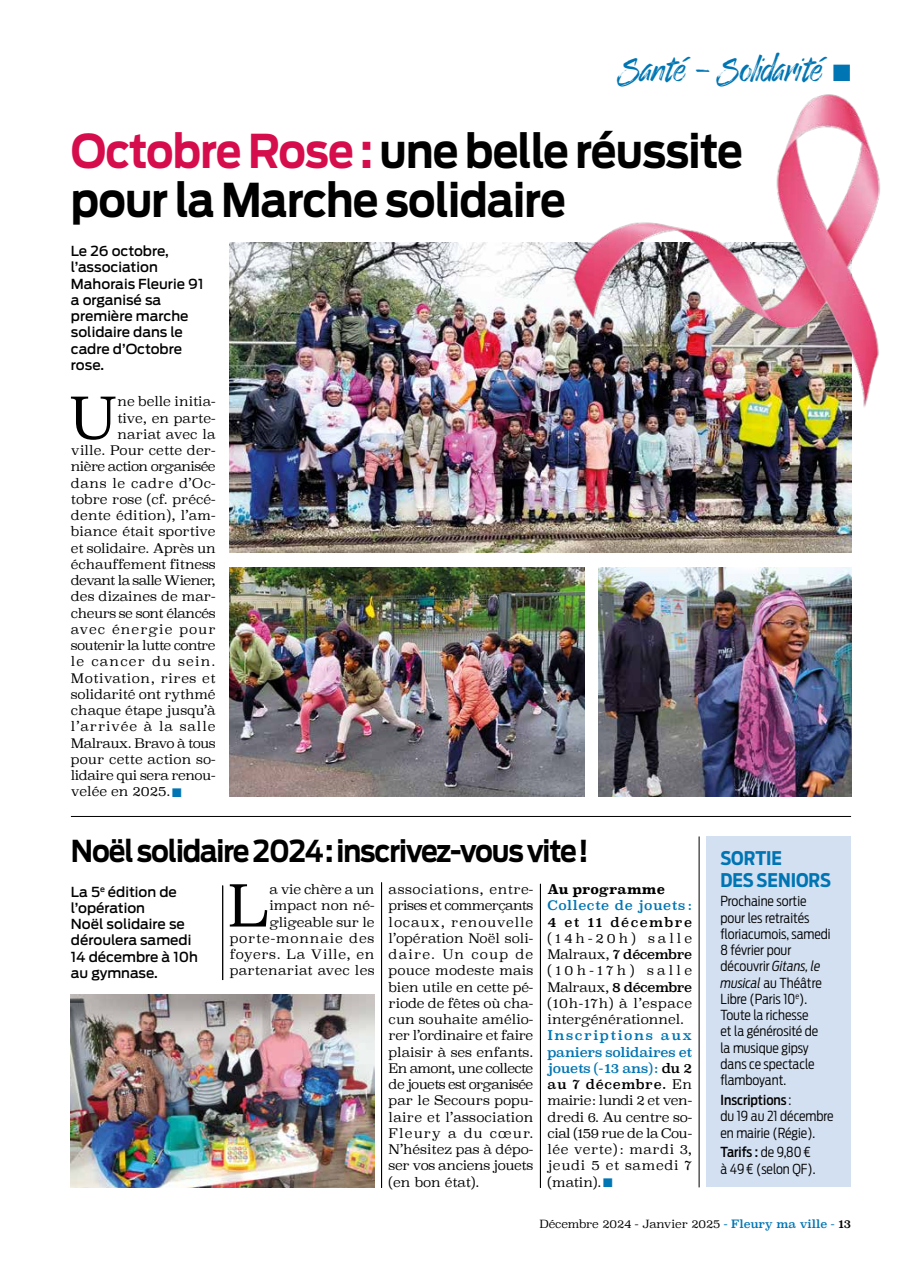
<style>
.page{position:relative;width:922px;height:1276px;background:#fff}
.page>*{position:absolute;margin:0;border:0;box-sizing:border-box;transform-origin:0 0}
.t1{font:300 56.88px "Superclarendon";color:#000}
.t2{font:700 46.25px/48.8px "Antenna";letter-spacing:-.02em;color:#000;scale:.9 1}
.t3{font:33.75px "Enjoythe Ride";color:#0075b3}
.t4{font:700 30px "Antenna";letter-spacing:-.04em;color:#000;scale:.9 1}
.t5{font:700 18.75px/21.2px "Antenna Cond";color:#0075b3}
.t6{font:300 13.75px/16.2px "Antenna Cond";color:#000}
.t7{font:500 13.75px/16.2px "Antenna";color:#000}
.t8{font:300 13.12px/16.2px "Superclarendon";color:#000;text-align:justify}
.t9{font:300 13.12px/16.2px "Superclarendon";letter-spacing:.02em;color:#000;text-align:right}
.t10{font:300 13.12px "Superclarendon";letter-spacing:-.045em;color:#000}
.t11{font:300 13.12px "Superclarendon";letter-spacing:-.035em;color:#000}
.t12{font:300 13.12px "Superclarendon";letter-spacing:.045em;color:#000}
.t13{font:300 13.12px "Superclarendon";letter-spacing:-.05em;color:#000}
.t14{font:300 13.12px "Superclarendon";letter-spacing:-.04em;color:#000}
.t15{font:13.12px "Superclarendon";letter-spacing:.04em;color:#0075b3}
.t16{font:300 13.12px "Superclarendon";letter-spacing:.075em;color:#000}
.t17{font:300 13.12px "Superclarendon";letter-spacing:.08em;color:#000}
.t18{font:300 13.12px "Superclarendon";letter-spacing:.09em;color:#000}
.t19{font:13.12px "Superclarendon";letter-spacing:.115em;color:#000}
.t20{font:700 13.12px "Superclarendon";color:#000}
.t21{font:300 11.25px "Superclarendon";letter-spacing:-.01em;color:#000}
.s1{color:#d60d4d}
.s2{color:#0075b3}
.s3{font-weight:400}
.s4{font-weight:400;color:#0075b3}
.s5{font-style:italic}
.s6{font-weight:500}
</style>
<div class="page">
<hr style="left:71px;top:816px;width:779px;height:1px;background:#000">
<hr style="left:698px;top:836px;width:1px;height:351px;background:#000">
<hr style="left:222px;top:885px;width:1px;height:95px;background:#000">
<hr style="left:381px;top:882px;width:1px;height:305px;background:#000">
<hr style="left:540px;top:884px;width:1px;height:303px;background:#000">
<div style="left:706px;top:836px;width:144px;height:351px;background:#d3e0f1"></div>
<img style="left:598px;top:567px;width:252px;height:229px">
<img style="left:230px;top:243px;width:620px;height:310px">
<img style="left:230px;top:567px;width:354px;height:229px">
<img style="left:71px;top:994px;width:303px;height:193px">
<img style="left:537px;top:94px;width:343px;height:354px">
<h3 class="t3" style="left:620px;top:50px;width:230px">Santé - Solidarité ■</h3>
<h2 class="t2" style="left:71px;top:127px;width:748px"><span class="s1">Octobre Rose :</span> une belle réussite pour la Marche solidaire</h2>
<p class="t7" style="left:71px;top:243px;width:134px">Le 26 octobre, l’association<br>Mahorais Fleurie 91 a organisé sa première marche solidaire dans le cadre d’Octobre rose.</p>
<h1 class="t1" style="left:69px;top:380px;width:50px">U</h1>
<p class="t8" style="left:117px;top:394px;width:100px">ne belle initia-</p>
<p class="t8" style="left:117px;top:411px;width:100px">tive, en parte-</p>
<p class="t8" style="left:117px;top:427px;width:100px">nariat avec la</p>
<p class="t8" style="left:71px;top:443px;width:146px">ville. Pour cette der-</p>
<p class="t10" style="left:71px;top:458px;width:146px">nière action organisée</p>
<p class="t12" style="left:71px;top:474px;width:146px">dans le cadre d’Oc-</p>
<p class="t8" style="left:71px;top:492px;width:146px">tobre rose (cf. précé-</p>
<p class="t9" style="left:71px;top:508px;width:146px">dente édition), l’am-</p>
<p class="t8" style="left:71px;top:524px;width:146px">biance était sportive</p>
<p class="t8" style="left:71px;top:541px;width:146px">et solidaire. Après un</p>
<p class="t8" style="left:71px;top:557px;width:146px">échauffement fitness</p>
<p class="t13" style="left:71px;top:572px;width:146px">devant la salle Wiener,</p>
<p class="t8" style="left:71px;top:589px;width:146px">des dizaines de mar-</p>
<p class="t11" style="left:71px;top:604px;width:146px">cheurs se sont élancés</p>
<p class="t17" style="left:71px;top:620px;width:146px">avec énergie pour</p>
<p class="t10" style="left:71px;top:637px;width:146px">soutenir la lutte contre</p>
<p class="t18" style="left:71px;top:653px;width:146px">le cancer du sein.</p>
<p class="t12" style="left:71px;top:669px;width:146px">Motivation, rires et</p>
<p class="t8" style="left:71px;top:687px;width:146px">solidarité ont rythmé</p>
<p class="t8" style="left:71px;top:703px;width:146px">chaque étape jusqu’à</p>
<p class="t16" style="left:71px;top:718px;width:146px">l’arrivée à la salle</p>
<p class="t14" style="left:71px;top:734px;width:146px">Malraux. Bravo à tous</p>
<p class="t8" style="left:71px;top:752px;width:146px">pour cette action so-</p>
<p class="t11" style="left:71px;top:767px;width:146px">lidaire qui sera renou-</p>
<p class="t8" style="left:71px;top:784px;width:111px">velée en 2025.<span class="s2">■</span></p>
<h3 class="t4" style="left:71px;top:832px;width:577px">Noël solidaire 2024: inscrivez-vous vite!</h3>
<p class="t7" style="left:71px;top:883px;width:129px">La 5<sup>e</sup> édition de l’opération<br>Noël solidaire se déroulera samedi<br>14 décembre à 10h au gymnase.</p>
<h1 class="t1" style="left:228px;top:868px;width:43px">L</h1>
<p class="t9" style="left:230px;top:882px;width:146px">a vie chère a un impact non né&shy;gligeable sur le porte-monnaie des foyers. La Ville, en partenariat avec les</p>
<p class="t8" style="left:388px;top:882px;width:146px">associations, entre&shy;prises et commerçants locaux, renouvelle l’opération Noël soli&shy;daire. Un coup de pouce modeste mais bien utile en cette pé&shy;riode de fêtes où cha&shy;cun souhaite amélio&shy;rer l’ordinaire et faire plaisir à ses enfants.<br>En amont, une collecte de jouets est organisée par le Secours popu&shy;laire et l’association Fleury a du cœur.<br>N’hésitez pas à dépo&shy;ser vos anciens jouets (en bon état).</p>
<p class="t20" style="left:547px;top:879px;width:119px">Au programme</p>
<p class="t15" style="left:547px;top:896px;width:146px">Collecte de jouets :</p>
<p class="t19" style="left:547px;top:913px;width:146px">4 et 11 décembre</p>
<p class="t8" style="left:547px;top:931px;width:146px">(14h-20h) salle Malraux, <span class="s3">7 décembre </span>(10h-17h) salle Malraux, <span class="s3">8 décembre </span>(10h-17h) à l’espace intergénérationnel.</p>
<p class="t8" style="left:547px;top:1028px;width:146px"><span class="s4">Inscriptions aux paniers solidaires et jouets (-13 ans):</span> <span class="s3">du 2 au 7 décembre.</span> En mairie: lundi 2 et ven&shy;dredi 6. Au centre so&shy;cial (159 rue de la Cou&shy;lée verte) : mardi 3, jeudi 5 et samedi 7 (matin).<span class="s2">■</span></p>
<h3 class="t5" style="left:720px;top:848px;width:112px">SORTIE<br>DES SENIORS</h3>
<p class="t6" style="left:720px;top:893px;width:112px">Prochaine sortie pour les retraités floriacumois, samedi<br>8 février pour découvrir <span class="s5">Gitans, le musical</span> au Théâtre<br>Libre (Paris 10<sup>e</sup>).<br>Toute la richesse<br>et la générosité de la musique gipsy dans ce spectacle flamboyant.</p>
<p class="t6" style="left:720px;top:1092px;width:114px"><span class="s6">Inscriptions</span> :<br>du 19 au 21 décembre en mairie (Régie).</p>
<p class="t6" style="left:720px;top:1144px;width:96px"><span class="s6">Tarifs :</span> de 9,80€ à 49€ (selon QF).</p>
<p class="t21" style="left:539px;top:1216px;width:313px">Décembre 2024 - Janvier 2025 <span class="s4">- Fleury ma ville -</span> <span class="s3">13</span></p>
</div>
